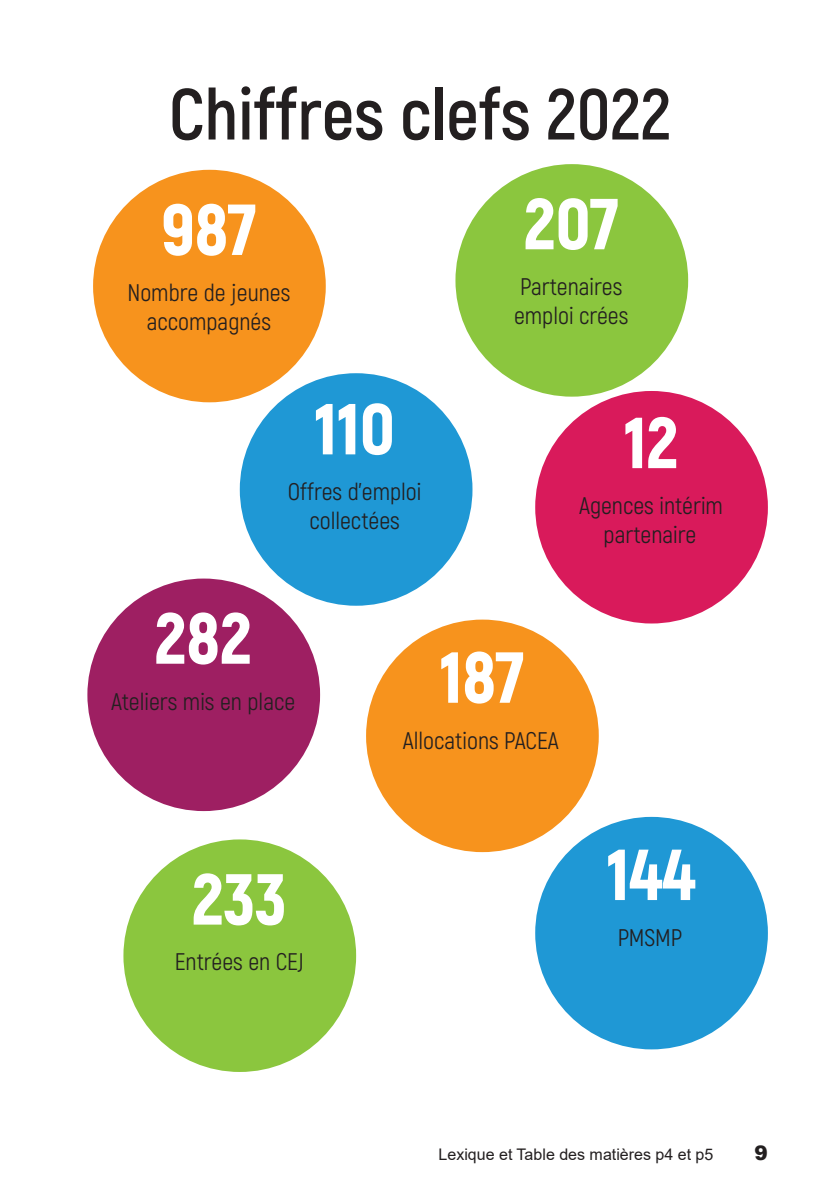
<style>
.page{position:relative;width:840px;height:1191px;background:#fff}
.page>*{position:absolute;margin:0;border:0;box-sizing:border-box;transform-origin:0 0}
.t1{font:900 72px "Akrobat";color:#fff}
.titre{font:700 72px "Akrobat";color:#231f20}
.t2{font:24px/28.8px "Akrobat";color:#231f20;text-align:center}
.t3{font:900 20px "Arial";color:#231f20}
.t4{font:16px "Arial";color:#231f20}
</style>
<div class="page">
<div style="left:93px;top:170px;width:232px;height:232px;background:#f7931d;border-radius:50%"></div>
<div style="left:455px;top:164px;width:232px;height:233px;background:#8bc63e;border-radius:50%"></div>
<div style="left:240px;top:373px;width:232px;height:233px;background:#1f98d5;border-radius:50%"></div>
<div style="left:535px;top:391px;width:232px;height:232px;background:#d91a5b;border-radius:50%"></div>
<div style="left:87px;top:578px;width:233px;height:233px;background:#9e1f62;border-radius:50%"></div>
<div style="left:366px;top:619px;width:232px;height:233px;background:#f7931d;border-radius:50%"></div>
<div style="left:123px;top:839px;width:233px;height:233px;background:#8bc63e;border-radius:50%"></div>
<div style="left:535px;top:817px;width:232px;height:232px;background:#1f98d5;border-radius:50%"></div>
<p class="titre" style="left:169px;top:69px;width:503px">Chiffres clefs 2022</p>
<p class="t1" style="left:161px;top:183px;width:96px">987</p>
<p class="t2" style="left:127px;top:278px;width:164px">Nombre de jeunes accompagnés</p>
<p class="t1" style="left:314px;top:382px;width:82px">110</p>
<p class="t2" style="left:287px;top:477px;width:135px">Offres d’emploi collectées</p>
<p class="t1" style="left:523px;top:177px;width:96px">207</p>
<p class="t2" style="left:514px;top:272px;width:116px;text-align:left">Partenaires emploi crées</p>
<p class="t1" style="left:623px;top:396px;width:56px">12</p>
<p class="t2" style="left:578px;top:491px;width:145px">Agences intérim partenaire</p>
<p class="t1" style="left:155px;top:592px;width:98px">282</p>
<p class="t2" style="left:111px;top:687px;width:185px">Ateliers mis en place</p>
<p class="t1" style="left:192px;top:852px;width:96px">233</p>
<p class="t2" style="left:175px;top:947px;width:130px">Entrées en CEJ</p>
<p class="t1" style="left:439px;top:631px;width:86px">187</p>
<p class="t2" style="left:402px;top:726px;width:158px">Allocations PACEA</p>
<p class="t1" style="left:606px;top:828px;width:90px">144</p>
<p class="t2" style="left:617px;top:923px;width:66px">PMSMP</p>
<p class="t4" style="left:438px;top:1143px;width:276px">Lexique et Table des matières p4 et p5</p>
<p class="t3" style="left:754px;top:1138px;width:15px">9</p>
</div>
